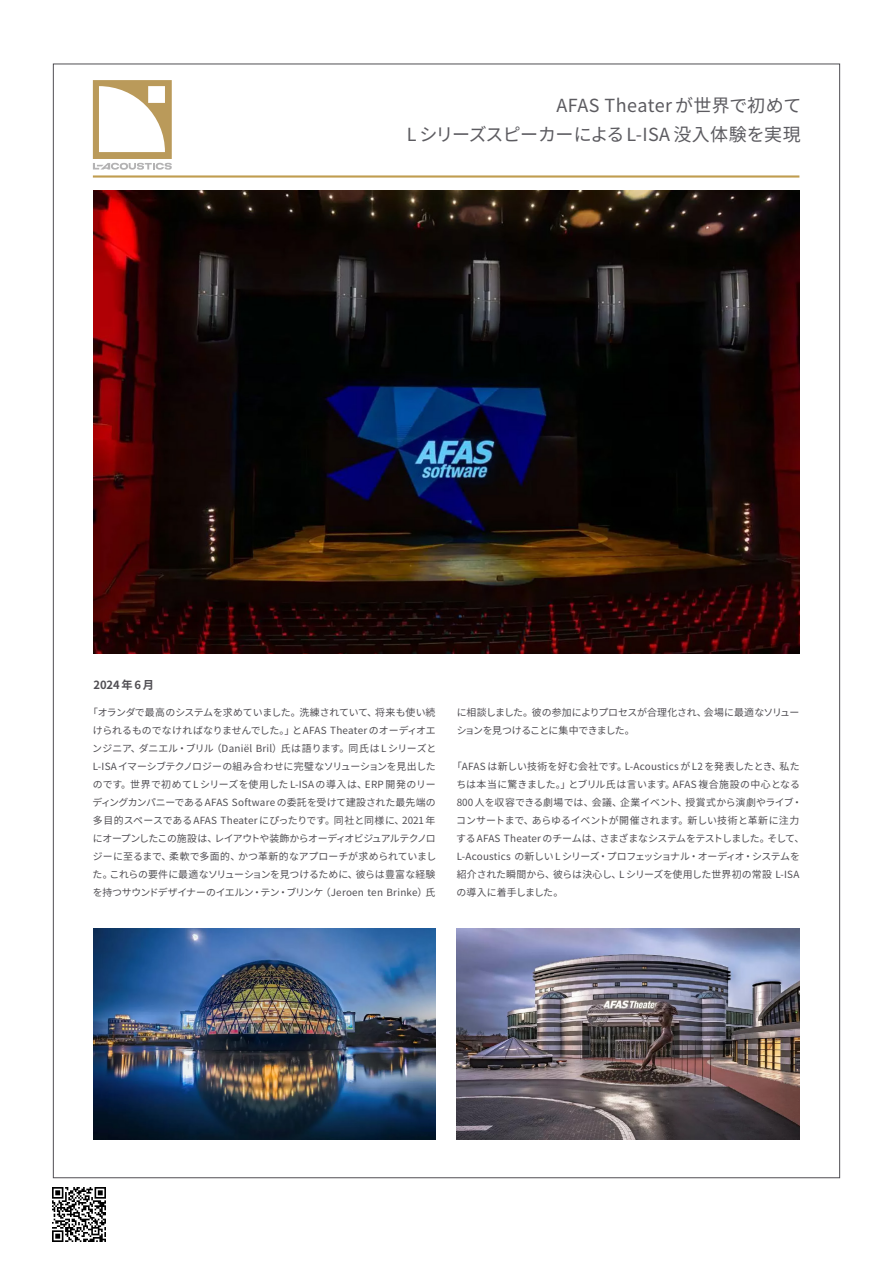
<style>
.page{position:relative;width:893px;height:1263px;background:#fff}
.page>*{position:absolute;margin:0;border:0;box-sizing:border-box;transform-origin:0 0}
.t1{font:18px/28.5px "Source Han Sans JP";letter-spacing:.01em;color:#5c5b60;text-align:right}
.t2{font:700 11.25px "Source Han Sans JP";letter-spacing:.065em;color:#504e53}
.t3{font:9.9px/18px "Source Han Sans JP";letter-spacing:-.005em;color:#504e53;text-align:center}
.t4{font:9.9px/18px "Source Han Sans JP";letter-spacing:-.04em;color:#504e53}
</style>
<div class="page">
<hr style="left:93px;top:175px;width:706px;height:3px;background:#c09d50">
<svg style="left:93px;top:80px;width:79px;height:90px"></svg>
<img style="left:52px;top:1188px;width:54px;height:53px">
<img style="left:94px;top:190px;width:705px;height:463px">
<img style="left:94px;top:928px;width:341px;height:211px">
<img style="left:457px;top:928px;width:342px;height:211px">
<p class="t2" style="left:94px;top:679px;width:62px">2024年6月</p>
<h1 class="t1" style="left:407px;top:92px;width:396px">AFAS Theater が世界で初めて<br>L シリーズスピーカーによる L-ISA 没入体験を実現</h1>
<p class="t3" style="left:88px;top:703px;width:350px">「オランダで最高のシステムを求めていました。洗練されていて、将来も使い続けられるものでなければなりませんでした。」とAFAS Theater のオーディオエンジニア、ダニエル・ブリル（Daniël Bril）氏は語ります。同氏は L シリーズとL-ISA イマーシブテクノロジーの組み合わせに完璧なソリューションを見出したのです。世界で初めて L シリーズを使用した L-ISA の導入は、ERP 開発のリーディングカンパニーであるAFAS Software の委託を受けて建設された最先端の多目的スペースである AFAS Theater にぴったりです。同社と同様に、2021 年にオープンしたこの施設は、レイアウトや装飾からオーディオビジュアルテクノロジーに至るまで、柔軟で多面的、かつ革新的なアプローチが求められていました。これらの要件に最適なソリューションを見つけるために、彼らは豊富な経験を持つサウンドデザイナーのイエルン・テン・ブリンケ（Jeroen ten Brinke）氏</p>
<p class="t4" style="left:457px;top:703px;width:344px">に相談しました。彼の参加によりプロセスが合理化され、会場に最適なソリューションを見つけることに集中できました。</p>
<p class="t3" style="left:456px;top:757px;width:350px;text-align:left;text-indent:-4px">「AFAS は新しい技術を好む会社です。L-Acoustics が L2 を発表したとき、私たちは本当に驚きました。」とブリル氏は言います。AFAS 複合施設の中心となる800 人を収容できる劇場では、会議、企業イベント、授賞式から演劇やライブ・コンサートまで、あらゆるイベントが開催されます。新しい技術と革新に注力する AFAS Theater のチームは、さまざまなシステムをテストしました。そして、L-Acoustics の新しい L シリーズ・プロフェッショナル・オーディオ・システムを紹介された瞬間から、彼らは決心し、L シリーズを使用した世界初の常設 L-ISAの導入に着手しました。</p>
</div>
